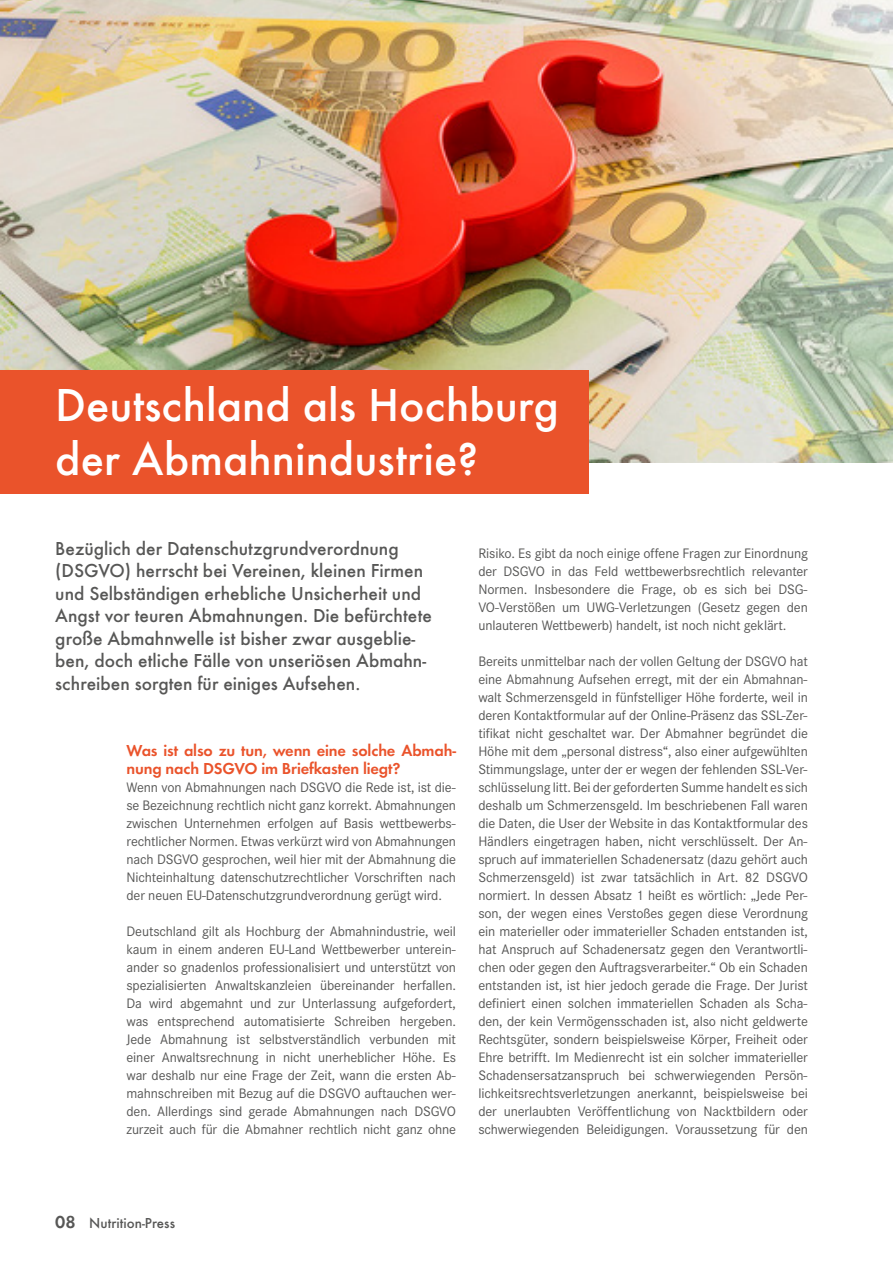
<style>
.page{position:relative;width:893px;height:1263px;background:#fff}
.page>*{position:absolute;margin:0;border:0;box-sizing:border-box;transform-origin:0 0}
.t1{font:500 48px/54px "Futura T";color:#fff}
.t2{font:500 19.5px/22.5px "Futura T";color:#575756}
.t3{font:600 16.5px/18px "Futura T";letter-spacing:-.01em;color:#ea532b}
.t4{font:500 15px "Futura T";color:#575756}
.t5{font:14.25px/18px "Corporate S";letter-spacing:-.01em;color:#575756;text-align:justify}
.s1{font-weight:600;font-size:18px}
</style>
<div class="page">
<img style="left:0;top:0;width:893px;height:462px">
<div style="left:0;top:370px;width:589px;height:123px;background:#ea532b"></div>
<h1 class="t1" style="left:55px;top:377px;width:505px">Deutschland als Hochburg der Abmahnindustrie?</h1>
<p class="t2" style="left:55px;top:537px;width:378px">Bezüglich der Datenschutzgrundverordnung (DSGVO) herrscht bei Vereinen, kleinen Firmen und Selbständigen erhebliche Unsicherheit und Angst vor teuren Abmahnungen. Die befürchtete große Abmahnwelle ist bisher zwar ausgeblie&shy;ben, doch etliche Fälle von unseriösen Abmahn&shy;schreiben sorgten für einiges Aufsehen.</p>
<p class="t3" style="left:126px;top:741px;width:331px">Was ist also zu tun, wenn eine solche Abmah&shy;nung nach DSGVO im Briefkasten liegt?</p>
<p class="t5" style="left:126px;top:778px;width:331px">Wenn von Abmahnungen nach DSGVO die Rede ist, ist die&shy;se Bezeichnung rechtlich nicht ganz korrekt. Abmahnungen zwischen Unternehmen erfolgen auf Basis wettbewerbs&shy;rechtlicher Normen. Etwas verkürzt wird von Abmahnungen nach DSGVO gesprochen, weil hier mit der Abmahnung die Nichteinhaltung datenschutzrechtlicher Vorschriften nach der neuen EU-Datenschutzgrundverordnung gerügt wird.</p>
<p class="t5" style="left:126px;top:922px;width:331px">Deutschland gilt als Hochburg der Abmahnindustrie, weil kaum in einem anderen EU-Land Wettbewerber unterein&shy;ander so gnadenlos professionalisiert und unterstützt von spezialisierten Anwaltskanzleien übereinander herfallen.<br>Da wird abgemahnt und zur Unterlassung aufgefordert, was entsprechend automatisierte Schreiben hergeben.<br>Jede Abmahnung ist selbstverständlich verbunden mit einer Anwaltsrechnung in nicht unerheblicher Höhe. Es war deshalb nur eine Frage der Zeit, wann die ersten Ab&shy;mahnschreiben mit Bezug auf die DSGVO auftauchen wer&shy;den. Allerdings sind gerade Abmahnungen nach DSGVO zurzeit auch für die Abmahner rechtlich nicht ganz ohne</p>
<p class="t5" style="left:478px;top:544px;width:331px">Risiko. Es gibt da noch einige offene Fragen zur Einordnung der DSGVO in das Feld wettbewerbsrechtlich relevanter Normen. Insbesondere die Frage, ob es sich bei DSG-VO-Verstößen um UWG-Verletzungen (Gesetz gegen den unlauteren Wettbewerb) handelt, ist noch nicht geklärt.</p>
<p class="t5" style="left:478px;top:652px;width:331px">Bereits unmittelbar nach der vollen Geltung der DSGVO hat eine Abmahnung Aufsehen erregt, mit der ein Abmahnan&shy;walt Schmerzensgeld in fünfstelliger Höhe forderte, weil in deren Kontaktformular auf der Online-Präsenz das SSL-Zer&shy;tifikat nicht geschaltet war. Der Abmahner begründet die Höhe mit dem „personal distress“, also einer aufgewühlten Stimmungslage, unter der er wegen der fehlenden SSL-Ver&shy;schlüsselung litt. Bei der geforderten Summe handelt es sich deshalb um Schmerzensgeld. Im beschriebenen Fall waren die Daten, die User der Website in das Kontaktformular des Händlers eingetragen haben, nicht verschlüsselt. Der An&shy;spruch auf immateriellen Schadenersatz (dazu gehört auch Schmerzensgeld) ist zwar tatsächlich in Art. 82 DSGVO normiert. In dessen Absatz 1 heißt es wörtlich: „Jede Per&shy;son, der wegen eines Verstoßes gegen diese Verordnung ein materieller oder immaterieller Schaden entstanden ist, hat Anspruch auf Schadenersatz gegen den Verantwortli&shy;chen oder gegen den Auftragsverarbeiter.“ Ob ein Schaden entstanden ist, ist hier jedoch gerade die Frage. Der Jurist definiert einen solchen immateriellen Schaden als Scha&shy;den, der kein Vermögensschaden ist, also nicht geldwerte Rechtsgüter, sondern beispielsweise Körper, Freiheit oder Ehre betrifft. Im Medienrecht ist ein solcher immaterieller Schadensersatzanspruch bei schwerwiegenden Persön&shy;lichkeitsrechtsverletzungen anerkannt, beispielsweise bei der unerlaubten Veröffentlichung von Nacktbildern oder schwerwiegenden Beleidigungen. Voraussetzung für den</p>
<p class="t4" style="left:55px;top:1214px;width:121px"><span class="s1">08</span> Nutrition-Press</p>
</div>
